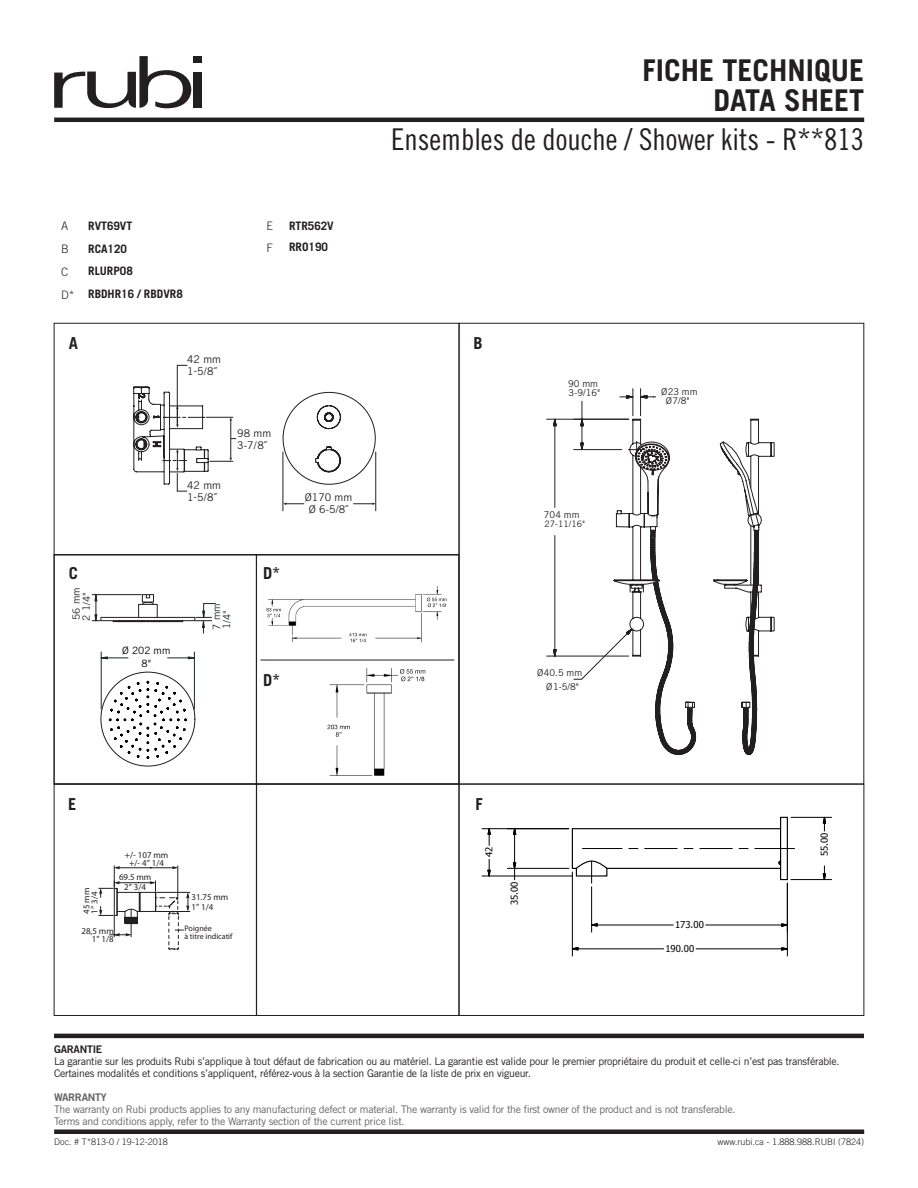
<style>
.page{position:relative;width:918px;height:1188px;background:#fff}
.page>*{position:absolute;margin:0;border:0;box-sizing:border-box;transform-origin:0 0}
.t1{font:30px "Trade Gothic LT Std Cn 18";color:#231f20}
.t2{font:700 30px/30px "Trade Gothic LT Std";color:#231f20;text-align:right}
.t3{font:700 16.5px "Trade Gothic LT Std";color:#231f20}
.t4{font:700 11.7px/22.8px "Trade Gothic LT Std";color:#231f20}
.t5{font:300 11.7px "Trade Gothic LT Std";color:#231f20}
.t6{font:10.65px/12.1px "Trade Gothic LT Std";color:#231f20}
.t7{font:10.5px/12px "Trade Gothic LT Std";letter-spacing:-.025em;color:#231f20}
.t8{font:10.5px/12px "Trade Gothic LT Std";letter-spacing:-.025em;color:#636366}
.t9{font:10.5px "Trade Gothic LT Std Bd 2";letter-spacing:-.025em;color:#231f20}
.t10{font:10.5px "Trade Gothic LT Std Bd 2";letter-spacing:-.025em;color:#636366}
.t11{font:10.05px/10.2px "Trade Gothic LT Std";color:#1f2526}
.t12{font:10.05px/12.1px "Trade Gothic LT Std";color:#000101;text-align:center}
.t13{font:9.45px "Tahoma";color:#000101}
.t14{font:9.3px/9.8px "Trade Gothic LT Std";color:#231f20}
.t15{font:300 9px "Trade Gothic LT Std";color:#231f20}
.t16{font:8.85px/7.9px "Myriad Pro";color:#231f20}
.t17{font:8.85px "Trade Gothic LT Std";color:#231f20}
.t18{font:7.95px/7.9px "Myriad Pro";color:#231f20}
.s1{font-weight:300}
</style>
<div class="page">
<hr style="left:54px;top:1130px;width:810px;height:4px;background:#231f20">
<hr style="left:54px;top:118px;width:810px;height:4px;background:#231f20">
<div style="left:193px;top:72px;width:9px;height:36px;background:#231f20"></div>
<div style="left:193px;top:56px;width:9px;height:7px;background:#231f20"></div>
<svg style="left:54px;top:56px;width:138px;height:53px"></svg>
<hr style="left:54px;top:1034px;width:810px;height:4px;background:#231f20">
<svg style="left:546px;top:388px;width:228px;height:367px"></svg>
<svg style="left:101px;top:651px;width:95px;height:116px"></svg>
<svg style="left:113px;top:621px;width:71px;height:1px"></svg>
<hr style="left:101px;top:620px;width:93px;height:1px;background:#231f20">
<div style="left:138px;top:604px;width:20px;height:14px;border:1px solid #231f20"></div>
<div style="left:101px;top:617px;width:94px;height:3px;border:1px solid #231f20"></div>
<svg style="left:142px;top:594px;width:12px;height:11px"></svg>
<svg style="left:194px;top:603px;width:21px;height:30px"></svg>
<hr style="left:92px;top:594px;width:49px;height:1px;background:#231f20">
<svg style="left:92px;top:594px;width:10px;height:27px"></svg>
<div style="left:54px;top:323px;width:405px;height:232px;border:1px solid #231f20"></div>
<div style="left:54px;top:555px;width:202px;height:229px;border:1px solid #231f20"></div>
<div style="left:256px;top:555px;width:203px;height:229px;border:1px solid #231f20"></div>
<div style="left:459px;top:784px;width:405px;height:232px;border:1px solid #231f20"></div>
<img style="left:266px;top:586px;width:181px;height:57px">
<img style="left:427px;top:598px;width:18px;height:3px">
<img style="left:349px;top:633px;width:18px;height:3px">
<img style="left:266px;top:608px;width:14px;height:3px">
<img style="left:327px;top:668px;width:99px;height:108px">
<img style="left:400px;top:669px;width:24px;height:5px">
<svg style="left:328px;top:725px;width:9px;height:4px"></svg>
<hr style="left:261px;top:660px;width:193px;height:1px;background:#231f20">
<hr style="left:156px;top:911px;width:34px;height:1px;background:#231f20">
<hr style="left:156px;top:892px;width:34px;height:1px;background:#231f20">
<svg style="left:99px;top:866px;width:90px;height:84px"></svg>
<div style="left:256px;top:784px;width:203px;height:232px;border:1px solid #231f20"></div>
<div style="left:54px;top:784px;width:203px;height:232px;border:1px solid #231f20"></div>
<svg style="left:284px;top:502px;width:20px;height:3px"></svg>
<svg style="left:353px;top:502px;width:23px;height:3px"></svg>
<hr style="left:376px;top:452px;width:1px;height:59px;background:#231f20">
<hr style="left:283px;top:452px;width:1px;height:59px;background:#231f20">
<svg style="left:133px;top:365px;width:243px;height:127px"></svg>
<hr style="left:572px;top:829px;width:1px;height:39px;background:#000101">
<hr style="left:607px;top:868px;width:174px;height:1px;background:#000101">
<hr style="left:572px;top:828px;width:209px;height:1px;background:#000101">
<div style="left:780px;top:817px;width:8px;height:63px;border:1px solid #000101"></div>
<svg style="left:778px;top:859px;width:10px;height:20px"></svg>
<svg style="left:571px;top:947px;width:8px;height:4px"></svg>
<svg style="left:781px;top:947px;width:6px;height:4px"></svg>
<hr style="left:578px;top:949px;width:86px;height:1px;background:#000101">
<hr style="left:696px;top:949px;width:86px;height:1px;background:#000101">
<hr style="left:787px;top:883px;width:1px;height:73px;background:#000101">
<hr style="left:572px;top:872px;width:1px;height:84px;background:#000101">
<hr style="left:755px;top:848px;width:32px;height:1px;background:#000101">
<hr style="left:700px;top:848px;width:32px;height:1px;background:#000101">
<hr style="left:645px;top:848px;width:32px;height:1px;background:#000101">
<hr style="left:590px;top:848px;width:32px;height:1px;background:#000101">
<svg style="left:572px;top:860px;width:36px;height:23px"></svg>
<svg style="left:781px;top:923px;width:6px;height:4px"></svg>
<svg style="left:592px;top:923px;width:6px;height:4px"></svg>
<hr style="left:706px;top:925px;width:76px;height:1px;background:#000101">
<hr style="left:597px;top:925px;width:76px;height:1px;background:#000101">
<hr style="left:591px;top:887px;width:1px;height:45px;background:#000101">
<hr style="left:507px;top:868px;width:62px;height:1px;background:#000101">
<svg style="left:513px;top:829px;width:3px;height:51px"></svg>
<svg style="left:823px;top:816px;width:3px;height:15px"></svg>
<svg style="left:823px;top:866px;width:3px;height:15px"></svg>
<hr style="left:791px;top:879px;width:41px;height:1px;background:#000101">
<hr style="left:791px;top:817px;width:41px;height:1px;background:#000101">
<svg style="left:487px;top:859px;width:4px;height:17px"></svg>
<svg style="left:487px;top:829px;width:4px;height:16px"></svg>
<hr style="left:482px;top:828px;width:87px;height:1px;background:#000101">
<hr style="left:482px;top:876px;width:91px;height:1px;background:#000101">
<p class="t5" style="left:61px;top:219px;width:9px">A</p>
<p class="t4" style="left:88px;top:214px;width:46px">RVT69VT</p>
<p class="t5" style="left:61px;top:242px;width:9px">B</p>
<p class="t4" style="left:88px;top:237px;width:40px">RCA120</p>
<p class="t5" style="left:61px;top:265px;width:9px">C</p>
<p class="t4" style="left:61px;top:260px;width:123px;text-indent:27px">RLURP08<br><span class="s1">D*</span> RBDHR16 / RBDVR8</p>
<p class="t5" style="left:267px;top:219px;width:8px">E</p>
<p class="t4" style="left:289px;top:214px;width:46px">RTR562V</p>
<p class="t5" style="left:267px;top:241px;width:8px">F</p>
<p class="t4" style="left:289px;top:236px;width:40px">RRO190</p>
<h1 class="t2" style="left:642px;top:54px;width:223px">FICHE TECHNIQUE<br>DATA SHEET</h1>
<h1 class="t1" style="left:391px;top:122px;width:475px">Ensembles de douche / Shower kits - R**813</h1>
<h2 class="t3" style="left:69px;top:333px;width:11px">A</h2>
<h2 class="t3" style="left:473px;top:333px;width:11px">B</h2>
<p class="t6" style="left:187px;top:353px;width:35px">42 mm<br>1-5/8˝</p>
<p class="t6" style="left:187px;top:479px;width:35px">42 mm<br>1-5/8˝</p>
<p class="t6" style="left:237px;top:427px;width:35px">98 mm<br>3-7/8˝</p>
<h2 class="t3" style="left:69px;top:563px;width:11px">C</h2>
<h2 class="t3" style="left:263px;top:563px;width:19px">D*</h2>
<p class="t11" style="left:71px;top:621px;width:35px;rotate:-90deg">56 mm<br>2 1/4"</p>
<p class="t12" style="left:122px;top:645px;width:50px">Ø 202 mm<br>8"</p>
<p class="t11" style="left:211px;top:630px;width:28px;rotate:-90deg">7 mm<br>1/4"</p>
<h2 class="t3" style="left:263px;top:670px;width:19px">D*</h2>
<p class="t6" style="left:305px;top:491px;width:49px;text-align:center">Ø170 mm<br>Ø 6-5/8˝</p>
<p class="t14" style="left:568px;top:379px;width:34px;line-height:9px">90 mm<br>3-9/16"</p>
<p class="t14" style="left:544px;top:510px;width:37px">704 mm</p>
<p class="t17" style="left:544px;top:519px;width:42px">27-11/16"</p>
<p class="t12" style="left:526px;top:661px;width:35px">15 3/4"</p>
<p class="t14" style="left:546px;top:666px;width:37px;line-height:13.4px;text-indent:-9px">Ø40.5 mm<br>Ø1-5/8"</p>
<h2 class="t3" style="left:68px;top:794px;width:10px">E</h2>
<h2 class="t3" style="left:475px;top:794px;width:9px">F</h2>
<p class="t16" style="left:125px;top:851px;width:45px;text-align:center">+/- 107 mm +/- 4” 1/4</p>
<p class="t16" style="left:119px;top:872px;width:34px;line-height:10.1px;text-align:center">69.5 mm<br>2” 3/4</p>
<p class="t16" style="left:82px;top:914px;width:27px;rotate:-90deg">45 mm<br>1” 3/4</p>
<p class="t16" style="left:81px;top:927px;width:34px;text-align:right">28,5 mm<br>1” 1/8</p>
<p class="t16" style="left:192px;top:892px;width:38px;line-height:10.1px">31.75 mm<br>1” 1/4</p>
<p class="t18" style="left:184px;top:924px;width:50px">Poignée<br>à titre indicatif</p>
<p class="t13" style="left:483px;top:857px;width:12px;rotate:-90deg">42</p>
<p class="t13" style="left:508px;top:905px;width:25px;rotate:-90deg">35.00</p>
<p class="t14" style="left:661px;top:386px;width:38px;text-align:center">Ø23 mm<br>Ø7/8"</p>
<p class="t13" style="left:675px;top:919px;width:30px">173.00</p>
<p class="t13" style="left:665px;top:943px;width:30px">190.00</p>
<p class="t13" style="left:818px;top:856px;width:25px;rotate:-90deg">55.00</p>
<p class="t9" style="left:54px;top:1043px;width:50px">GARANTIE</p>
<p class="t7" style="left:54px;top:1055px;width:787px">La garantie sur les produits Rubi s’applique à tout défaut de fabrication ou au matériel. La garantie est valide pour le premier propriétaire du produit et celle-ci n’est pas transférable.<br>Certaines modalités et conditions s’appliquent, référez-vous à la section Garantie de la liste de prix en vigueur.</p>
<p class="t10" style="left:54px;top:1091px;width:54px">WARRANTY</p>
<p class="t8" style="left:54px;top:1103px;width:683px">The warranty on Rubi products applies to any manufacturing defect or material. The warranty is valid for the first owner of the product and is not transferable.<br>Terms and conditions apply, refer to the Warranty section of the current price list.</p>
<p class="t15" style="left:54px;top:1137px;width:115px">Doc. # T*813-0 / 19-12-2018</p>
<p class="t15" style="left:718px;top:1137px;width:148px">www.rubi.ca - 1.888.988.RUBI (7824)</p>
</div>
